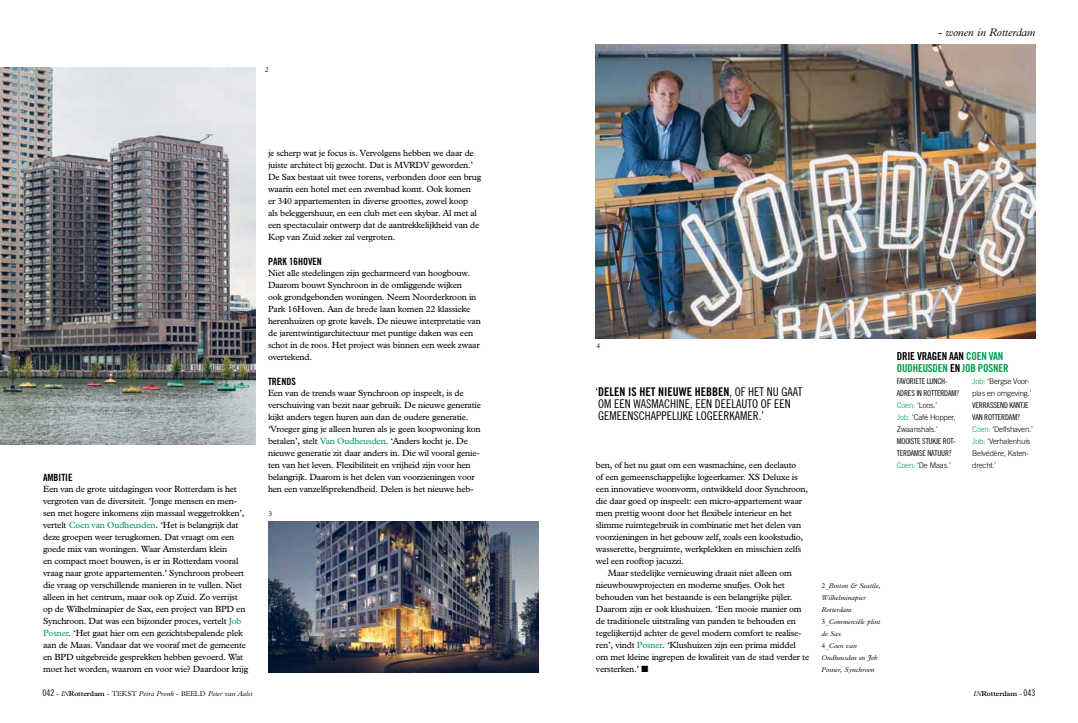
<style>
.page{position:relative;width:1078px;height:723px;background:#fff}
.page>*{position:absolute;margin:0;border:0;box-sizing:border-box;transform-origin:0 0}
.t1{font:12px/12px "Trade Gothic Cond Eighteen";color:#000}
.t2{font:12px "Trade Gothic Bold Cond Twenty";color:#000}
.t3{font:11px/12px "Trade Gothic Bold Cond Twenty";letter-spacing:-.02em;color:#009f4f}
.t4{font:italic 300 11px "M Plantin";letter-spacing:-.01em;color:#000}
.t5{font:10px "Trade Gothic Bold Cond Twenty";color:#000}
.t6{font:9px/12px "M Plantin";letter-spacing:-.02em;color:#000}
.t7{font:8px/12px "Trade Gothic Cond Eighteen";letter-spacing:-.02em;color:#000}
.t8{font:300 7.8px/12px "Trade Gothic";letter-spacing:-.02em;color:#000}
.t9{font:italic 300 7px/12px "M Plantin";color:#000}
.t10{font:600 7px "M Plantin";letter-spacing:-.01em;color:#000}
.t11{font:300 7px "M Plantin";color:#000}
.s1{color:#009f4f}
.s2{font-family:"Trade Gothic Cond Eighteen";font-weight:400;font-style:normal;font-size:9px}
.s3{font-style:normal}
.s4{font-weight:600;font-style:normal}
.s5{font-family:"Trade Gothic Cond Eighteen"}
.s6{color:#000}
.s7{font-weight:300;font-style:italic}
.s8{font-weight:300}
.s9{font-family:"Trade Gothic Cond Eighteen";font-weight:400;font-size:9px}
</style>
<div class="page">
<img style="left:595px;top:45px;width:440px;height:293px">
<img style="left:0;top:68px;width:256px;height:376px">
<img style="left:268px;top:522px;width:271px;height:150px">
<p class="t11" style="left:265px;top:66px;width:5px">2</p>
<p class="t5" style="left:43px;top:471px;width:31px">AMBITIE</p>
<p class="t6" style="left:43px;top:483px;width:206px">Een van de grote uitdagingen voor Rotterdam is het vergroten van de diversiteit. ‘Jonge mensen en men&shy;sen met hogere inkomens zijn massaal weggetrokken’, vertelt <span class="s1">Coen van Oudheusden</span>. ‘Het is belangrijk dat deze groepen weer terugkomen. Dat vraagt om een goede mix van woningen. Waar Amsterdam klein<br>en compact moet bouwen, is er in Rotterdam vooral vraag naar grote appartementen.’ Synchroon probeert die vraag op verschillende manieren in te vullen. Niet alleen in het centrum, maar ook op Zuid. Zo verrijst op de Wilhelminapier de Sax, een project van BPD en Synchroon. Dat was een bijzonder proces, vertelt <span class="s1">Job Posner</span>. ‘Het gaat hier om een gezichtsbepalende plek aan de Maas. Vandaar dat we vooraf met de gemeente en BPD uitgebreide gesprekken hebben gevoerd. Wat moet het worden, waarom en voor wie? Daardoor krijg</p>
<p class="t9" style="left:43px;top:688px;width:211px"><span class="s2">042</span> <span class="s3">-</span> IN<span class="s4">Rotterdam</span> <span class="s3">- TEKST</span> Petra Pronk <span class="s3">- BEELD</span> Peter van Aalst</p>
<p class="t6" style="left:268px;top:147px;width:215px">je scherp wat je focus is. Vervolgens hebben we daar de juiste architect bij gezocht. Dat is MVRDV geworden.’ De Sax bestaat uit twee torens, verbonden door een brug waarin een hotel met een zwembad komt. Ook komen<br>er 340 appartementen in diverse groottes, zowel koop<br>als beleggershuur, en een club met een skybar. Al met al een spectaculair ontwerp dat de aantrekkelijkheid van de Kop van Zuid zeker zal vergroten.</p>
<p class="t5" style="left:268px;top:255px;width:55px">PARK 16HOVEN</p>
<p class="t6" style="left:268px;top:267px;width:214px">Niet alle stedelingen zijn gecharmeerd van hoogbouw.<br>Daarom bouwt Synchroon in de omliggende wijken<br>ook grondgebonden woningen. Neem Noorderkroon in Park 16Hoven. Aan de brede laan komen 22 klassieke herenhuizen op grote kavels. De nieuwe interpretatie van de jarentwintigarchitectuur met puntige daken was een schot in de roos. Het project was binnen een week zwaar overtekend.</p>
<p class="t5" style="left:268px;top:375px;width:29px">TRENDS</p>
<p class="t6" style="left:268px;top:387px;width:214px">Een van de trends waar Synchroon op inspeelt, is de verschuiving van bezit naar gebruik. De nieuwe generatie kijkt anders tegen huren aan dan de oudere generatie. ‘Vroeger ging je alleen huren als je geen koopwoning kon betalen’, stelt <span class="s1">Van Oudheusden</span>. ‘Anders kocht je. De nieuwe generatie zit daar anders in. Die wil vooral genie&shy;ten van het leven. Flexibiliteit en vrijheid zijn voor hen belangrijk. Daarom is het delen van voorzieningen voor hen een vanzelfsprekendheid. Delen is het nieuwe heb-</p>
<p class="t11" style="left:268px;top:510px;width:5px">3</p>
<p class="t4" style="left:937px;top:26px;width:99px">- wonen in Rotterdam</p>
<p class="t11" style="left:596px;top:342px;width:5px">4</p>
<h1 class="t2" style="left:595px;top:384px;width:208px"><span class="s5">‘</span>DELEN IS HET NIEUWE HEBBEN<span class="s5">, OF HET NU GAAT</span></h1>
<h1 class="t1" style="left:598px;top:398px;width:194px">OM EEN WASMACHINE, EEN DEELAUTO OF EEN<br>GEMEENSCHAPPELIJKE LOGEERKAMER.’</h1>
<p class="t6" style="left:595px;top:459px;width:202px">ben, of het nu gaat om een wasmachine, een deelauto</p>
<p class="t6" style="left:595px;top:471px;width:203px">of een gemeenschappelijke logeerkamer. XS Deluxe is</p>
<p class="t6" style="left:595px;top:483px;width:214px">een innovatieve woonvorm, ontwikkeld door Synchroon,</p>
<p class="t6" style="left:595px;top:495px;width:208px">die daar goed op inspeelt: een micro-appartement waar</p>
<p class="t6" style="left:595px;top:507px;width:197px">men prettig woont door het flexibele interieur en het</p>
<p class="t6" style="left:595px;top:519px;width:207px">slimme ruimtegebruik in combinatie met het delen van</p>
<p class="t6" style="left:595px;top:531px;width:209px">voorzieningen in het gebouw zelf, zoals een kookstudio,</p>
<p class="t6" style="left:595px;top:543px;width:207px">wasserette, bergruimte, werkplekken en misschien zelfs</p>
<p class="t6" style="left:595px;top:555px;width:89px">wel een rooftop jacuzzi.</p>
<p class="t6" style="left:607px;top:567px;width:186px">Maar stedelijke vernieuwing draait niet alleen om</p>
<p class="t6" style="left:595px;top:579px;width:190px">nieuwbouwprojecten en moderne snufjes. Ook het</p>
<p class="t6" style="left:595px;top:591px;width:198px">behouden van het bestaande is een belangrijke pijler.</p>
<p class="t6" style="left:595px;top:603px;width:207px">Daarom zijn er ook klushuizen. ‘Een mooie manier om</p>
<p class="t6" style="left:595px;top:615px;width:201px">de traditionele uitstraling van panden te behouden en</p>
<p class="t6" style="left:595px;top:627px;width:207px">tegelijkertijd achter de gevel modern comfort te realise-</p>
<p class="t6" style="left:595px;top:639px;width:201px">ren’, vindt <span class="s1">Posner</span>. ‘Klushuizen zijn een prima middel</p>
<p class="t6" style="left:595px;top:651px;width:215px">om met kleine ingrepen de kwaliteit van de stad verder te</p>
<p class="t6" style="left:595px;top:663px;width:54px">versterken.’ ■</p>
<p class="t9" style="left:821px;top:580px;width:60px"><span class="s3">2_</span>Boston &amp; Seattle,<br>Wilhelminapier<br>Rotterdam<br><span class="s3">3_</span>Commerciële plint de Sax<br><span class="s3">4_</span>Coen van<br>Oudheusden en Job<br>Posner, Synchroon</p>
<p class="t3" style="left:896px;top:350px;width:112px"><span class="s6">DRIE VRAGEN AAN</span> COEN VAN<br>OUDHEUSDEN <span class="s6">EN</span> JOB POSNER</p>
<p class="t7" style="left:896px;top:375px;width:64px">FAVORIETE LUNCH-<br>ADRES IN ROTTERDAM?</p>
<p class="t8" style="left:896px;top:399px;width:60px"><span class="s1">Coen:</span> ‘Loos.’<br><span class="s1">Job:</span> ‘Café Hopper,<br>Zwaanshals.’</p>
<p class="t7" style="left:896px;top:435px;width:60px">MOOISTE STUKJE ROT-<br>TERDAMSE NATUUR?</p>
<p class="t8" style="left:896px;top:459px;width:55px"><span class="s1">Coen:</span> ‘De Maas.’</p>
<p class="t8" style="left:971px;top:375px;width:61px"><span class="s1">Job:</span> ‘Bergse Voor&shy;plas en omgeving.’</p>
<p class="t7" style="left:971px;top:399px;width:58px">VERRASSEND KANTJE<br>VAN ROTTERDAM?</p>
<p class="t8" style="left:971px;top:423px;width:62px"><span class="s1">Coen:</span> ‘Delfshaven.’<br><span class="s1">Job:</span> ‘Verhalenhuis<br>Belvédère, Katen&shy;drecht.’</p>
<p class="t10" style="left:973px;top:689px;width:63px"><span class="s7">IN</span>Rotterdam <span class="s8">-</span> <span class="s9">043</span></p>
</div>
